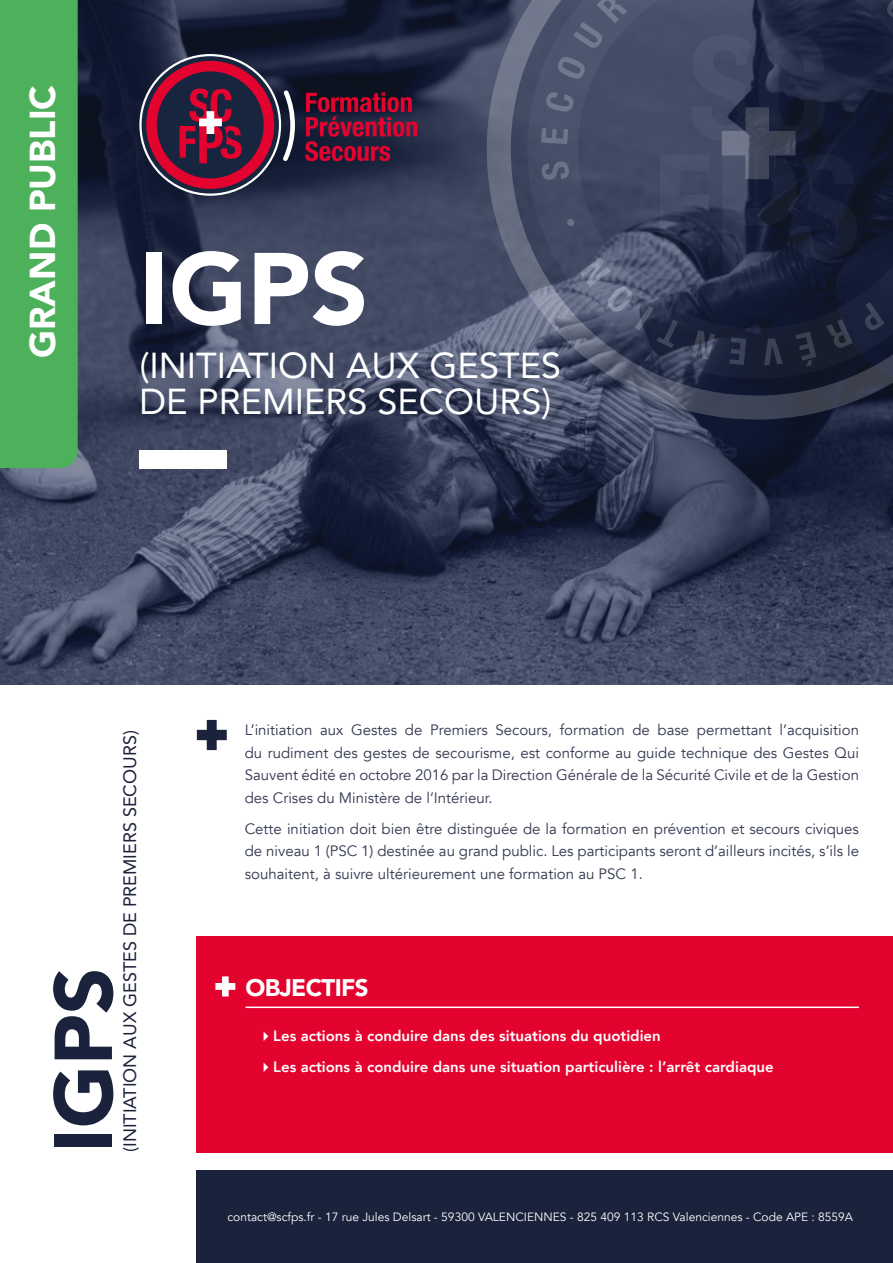
<style>
.page{position:relative;width:893px;height:1263px;background:#fff}
.page>*{position:absolute;margin:0;border:0;box-sizing:border-box;transform-origin:0 0}
.t1{font:900 100.5px "Avenir";color:#fff}
.t2{font:900 81px "Avenir";color:#1b233c}
.t3{font:36px/36px "Avenir";color:#fff}
.t4{font:900 36px "Avenir";color:#fff}
.t5{font:900 24px "Avenir";letter-spacing:-.025em;color:#fff}
.t6{font:18px "Avenir";color:#1b233c}
.t7{font:15px/22.5px "Avenir";color:#31364f;text-align:justify}
.t8{font:800 15px/31px "Avenir";color:#fff}
.t9{font:12px "Avenir";color:#fff}
</style>
<div class="page">
<div style="left:197px;top:1170px;width:696px;height:93px;background:#1b233c"></div>
<img style="left:0;top:0;width:893px;height:684px">
<div style="left:139px;top:450px;width:88px;height:18px;background:#fff"></div>
<div style="left:197px;top:936px;width:696px;height:216px;background:#e4032e"></div>
<div style="left:0;top:0;width:78px;height:468px;background:#4db05b"></div>
<svg style="left:487px;top:0;width:406px;height:419px;background:#4c536a"></svg>
<svg style="left:511px;top:0;width:382px;height:395px;background:#434b61"></svg>
<svg style="left:857px;top:0;width:36px;height:328px;background:#141c32"></svg>
<svg style="left:884px;top:0;width:9px;height:21px"></svg>
<svg style="left:863px;top:302px;width:21px;height:30px"></svg>
<svg style="left:541px;top:0;width:316px;height:366px;background:#373f57"></svg>
<svg style="left:142px;top:56px;width:153px;height:138px;background:#5d2946"></svg>
<svg style="left:305px;top:93px;width:112px;height:68px;background:#611534"></svg>
<svg style="left:197px;top:720px;width:30px;height:30px"></svg>
<svg style="left:215px;top:976px;width:20px;height:20px"></svg>
<hr style="left:246px;top:1006px;width:613px;height:2px;background:#fff">
<h3 class="t4" style="left:12px;top:358px;width:274px;rotate:-90deg">GRAND PUBLIC</h3>
<h1 class="t1" style="left:139px;top:203px;width:230px">IGPS</h1>
<h3 class="t3" style="left:139px;top:346px;width:423px">(INITIATION AUX GESTES<br>DE PREMIERS SECOURS)</h3>
<h2 class="t2" style="left:14px;top:1152px;width:186px;rotate:-90deg">IGPS</h2>
<p class="t6" style="left:115px;top:1152px;width:423px;rotate:-90deg">(INITIATION AUX GESTES DE PREMIERS SECOURS)</p>
<p class="t7" style="left:245px;top:719px;width:616px">L’initiation aux Gestes de Premiers Secours, formation de base permettant l’acquisition du rudiment des gestes de secourisme, est conforme au guide technique des Gestes Qui Sauvent édité en octobre 2016 par la Direction Générale de la Sécurité Civile et de la Gestion des Crises du Ministère de l’Intérieur.</p>
<p class="t7" style="left:245px;top:817px;width:616px">Cette initiation doit bien être distinguée de la formation en prévention et secours civiques de niveau 1 (PSC 1) destinée au grand public. Les participants seront d’ailleurs incités, s’ils le souhaitent, à suivre ultérieurement une formation au PSC 1.</p>
<h3 class="t5" style="left:246px;top:967px;width:125px">OBJECTIFS</h3>
<p class="t8" style="left:273px;top:1020px;width:502px">Les actions à conduire dans des situations du quotidien<br>Les actions à conduire dans une situation particulière : l’arrêt cardiaque</p>
<p class="t9" style="left:227px;top:1210px;width:627px">contact@scfps.fr - 17 rue Jules Delsart - 59300 VALENCIENNES - 825 409 113 RCS Valenciennes - Code APE : 8559A</p>
</div>
